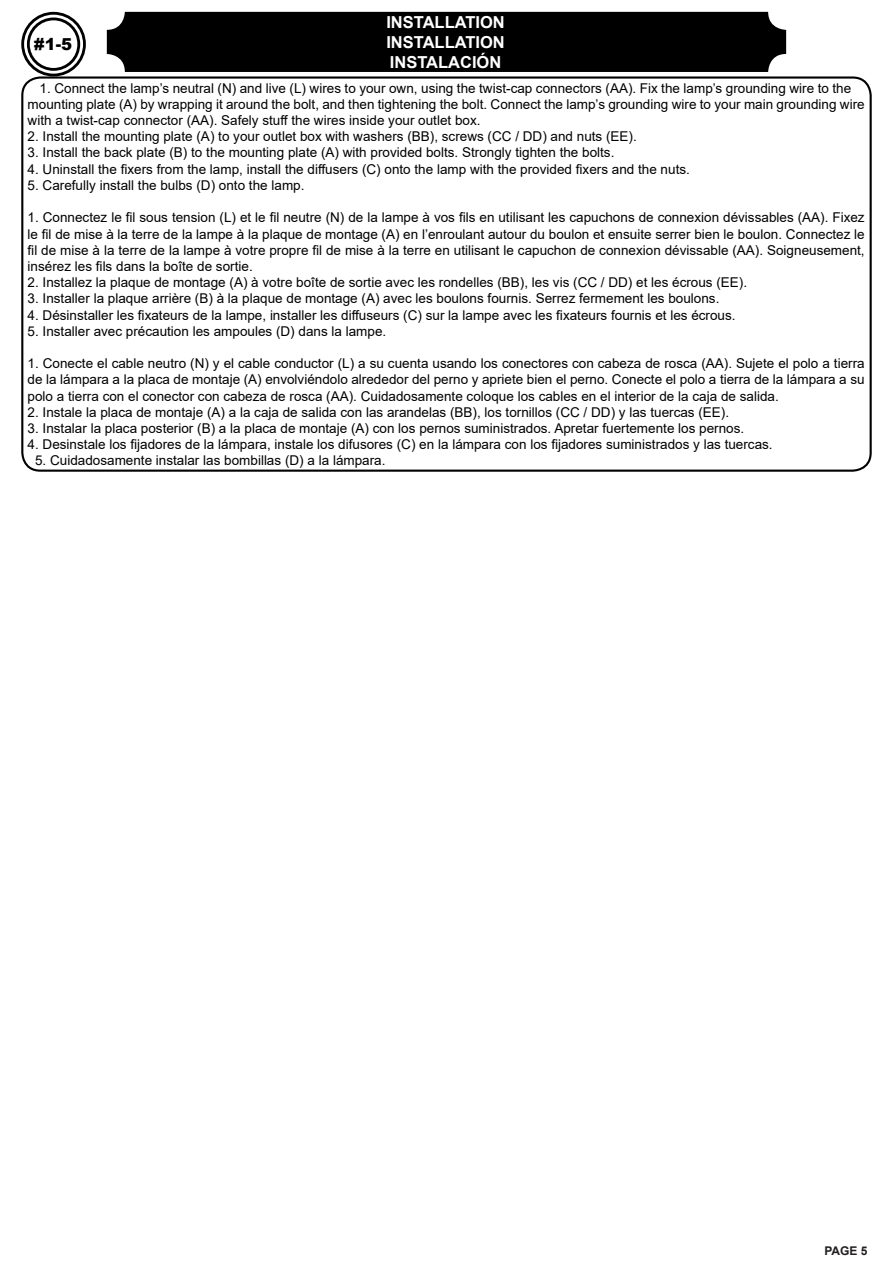
<style>
.page{position:relative;width:893px;height:1263px;background:#fff}
.page>*{position:absolute;margin:0;border:0;box-sizing:border-box;transform-origin:0 0}
.t1{font:700 16.5px "Arial";color:#fff}
.t2{font:900 16.5px "Arial";color:#000}
.t3{font:13.5px/16.2px "Arial";color:#000;text-align:justify}
.t4{font:700 12px "Arial";color:#231f20}
</style>
<div class="page">
<div style="left:21px;top:12px;width:65px;height:64px;border:3px solid #000;border-radius:50%"></div>
<div style="left:27px;top:18px;width:53px;height:53px;border:3px solid #000;border-radius:50%"></div>
<div style="left:21px;top:76px;width:851px;height:396px;border:2px solid #000;border-radius:18px"></div>
<div style="left:107px;top:12px;width:679px;height:60px;background:#000;border-radius:18px"></div>
<p class="t1" style="left:386px;top:11px;width:120px">INSTALLATION</p>
<p class="t1" style="left:386px;top:30px;width:120px">INSTALLATION</p>
<p class="t1" style="left:390px;top:50px;width:113px">INSTALACIÓN</p>
<p class="t2" style="left:34px;top:32px;width:40px">#1-5</p>
<p class="t3" style="left:28px;top:80px;width:839px;text-align:left;text-indent:12px">1. Connect the lamp’s neutral (N) and live (L) wires to your own, using the twist-cap connectors (AA). Fix the lamp’s grounding wire to the mounting plate (A) by wrapping it around the bolt, and then tightening the bolt. Connect the lamp’s grounding wire to your main grounding wire with a twist-cap connector (AA). Safely stuff the wires inside your outlet box.</p>
<p class="t3" style="left:28px;top:128px;width:611px">2. Install the mounting plate (A) to your outlet box with washers (BB), screws (CC / DD) and nuts (EE).</p>
<p class="t3" style="left:28px;top:145px;width:588px">3. Install the back plate (B) to the mounting plate (A) with provided bolts. Strongly tighten the bolts.</p>
<p class="t3" style="left:28px;top:161px;width:664px">4. Uninstall the fixers from the lamp, install the diffusers (C) onto the lamp with the provided fixers and the nuts.</p>
<p class="t3" style="left:28px;top:177px;width:278px">5. Carefully install the bulbs (D) onto the lamp.</p>
<p class="t3" style="left:28px;top:209px;width:838px">1. Connectez le fil sous tension (L) et le fil neutre (N) de la lampe à vos fils en utilisant les capuchons de connexion dévissables (AA). Fixez le fil de mise à la terre de la lampe à la plaque de montage (A) en l’enroulant autour du boulon et ensuite serrer bien le boulon. Connectez le fil de mise à la terre de la lampe à votre propre fil de mise à la terre en utilisant le capuchon de connexion dévissable (AA). Soigneusement, insérez les fils dans la boîte de sortie.</p>
<p class="t3" style="left:28px;top:274px;width:721px">2. Installez la plaque de montage (A) à votre boîte de sortie avec les rondelles (BB), les vis (CC / DD) et les écrous (EE).</p>
<p class="t3" style="left:28px;top:290px;width:693px">3. Installer la plaque arrière (B) à la plaque de montage (A) avec les boulons fournis. Serrez fermement les boulons.</p>
<p class="t3" style="left:28px;top:307px;width:709px">4. Désinstaller les fixateurs de la lampe, installer les diffuseurs (C) sur la lampe avec les fixateurs fournis et les écrous.</p>
<p class="t3" style="left:28px;top:323px;width:360px">5. Installer avec précaution les ampoules (D) dans la lampe.</p>
<p class="t3" style="left:28px;top:355px;width:838px">1. Conecte el cable neutro (N) y el cable conductor (L) a su cuenta usando los conectores con cabeza de rosca (AA). Sujete el polo a tierra de la lámpara a la placa de montaje (A) envolviéndolo alrededor del perno y apriete bien el perno. Conecte el polo a tierra de la lámpara a su polo a tierra con el conector con cabeza de rosca (AA). Cuidadosamente coloque los cables en el interior de la caja de salida.</p>
<p class="t3" style="left:28px;top:404px;width:703px">2. Instale la placa de montaje (A) a la caja de salida con las arandelas (BB), los tornillos (CC / DD) y las tuercas (EE).</p>
<p class="t3" style="left:28px;top:420px;width:718px">3. Instalar la placa posterior (B) a la placa de montaje (A) con los pernos suministrados. Apretar fuertemente los pernos.</p>
<p class="t3" style="left:28px;top:436px;width:747px">4. Desinstale los fijadores de la lámpara, instale los difusores (C) en la lámpara con los fijadores suministrados y las tuercas.</p>
<p class="t3" style="left:35px;top:452px;width:352px">5. Cuidadosamente instalar las bombillas (D) a la lámpara.</p>
<p class="t4" style="left:824px;top:1242px;width:45px">PAGE 5</p>
</div>
